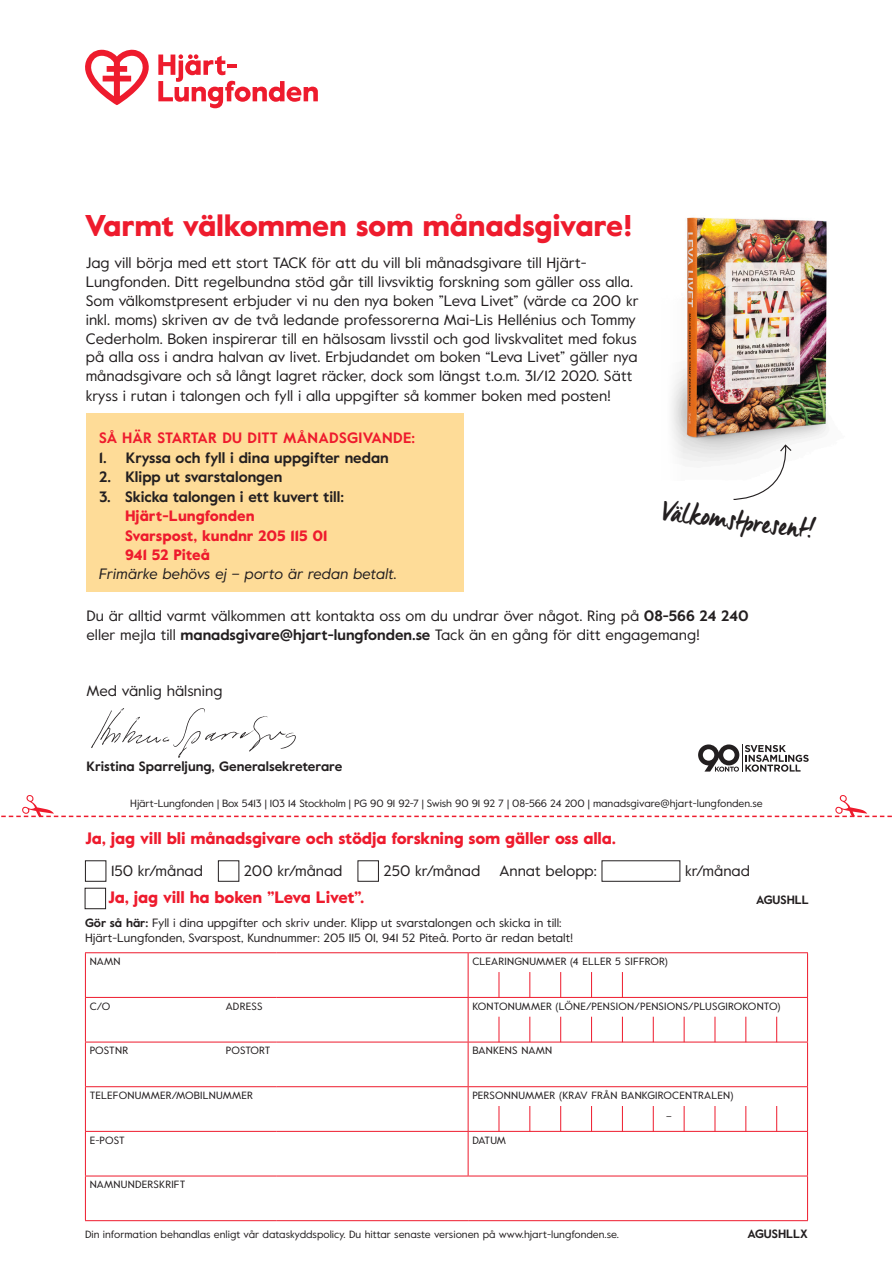
<style>
.page{position:relative;width:893px;height:1263px;background:#fff}
.page>*{position:absolute;margin:0;border:0;box-sizing:border-box;transform-origin:0 0}
.Rubbe{font:900 30px "Value";letter-spacing:-.01em;color:#ee1b2d}
.Bröd_ruta_bildtext_V{font:28.5px "Manus Smooth";color:#231f20}
.Underrubbe{font:900 16.5px "Value";letter-spacing:-.01em;color:#ee1b2d}
.Bröd{font:15px/18.9px "Value";color:#231f20}
.Bröd-2{font:900 15px/19.5px "Value";color:#ee1b2d}
.Bröd-3{font:700 15px "Value";color:#231f20}
.Bröd-4{font:italic 15px "Value";color:#231f20}
.Bröd-5{font:700 15px "Value";letter-spacing:.02em;color:#ee1b2d}
.Bröd-6{font:700 13.5px "Value";color:#231f20}
.Bröd-7{font:12px/15px "Value";color:#231f20}
.Bröd-8{font:700 12px "Value";color:#231f20}
.Bröd-9{font:10.5px "Value";color:#231f20}
.Bröd-10{font:10.5px "Value";letter-spacing:.02em;color:#231f20}
.s1{font-weight:700;color:#231f20}
.s2{font-weight:700}
</style>
<div class="page">
<img style="left:672px;top:217px;width:155px;height:245px">
<svg style="left:698px;top:744px;width:111px;height:28px"></svg>
<div style="left:87px;top:414px;width:377px;height:178px;background:#fedc98"></div>
<svg style="left:732px;top:443px;width:61px;height:57px"></svg>
<svg style="left:85px;top:50px;width:64px;height:55px"></svg>
<svg style="left:158px;top:54px;width:160px;height:54px"></svg>
<hr style="left:85px;top:953px;width:1px;height:44px;background:#ee1b2d">
<hr style="left:85px;top:952px;width:192px;height:1px;background:#ee1b2d">
<hr style="left:277px;top:952px;width:191px;height:1px;background:#ee1b2d">
<hr style="left:468px;top:953px;width:1px;height:44px;background:#ee1b2d">
<hr style="left:468px;top:952px;width:340px;height:1px;background:#ee1b2d">
<hr style="left:807px;top:953px;width:1px;height:44px;background:#ee1b2d">
<hr style="left:85px;top:998px;width:1px;height:44px;background:#ee1b2d">
<hr style="left:85px;top:997px;width:192px;height:1px;background:#ee1b2d">
<hr style="left:277px;top:997px;width:191px;height:1px;background:#ee1b2d">
<hr style="left:468px;top:998px;width:1px;height:44px;background:#ee1b2d">
<hr style="left:468px;top:997px;width:340px;height:1px;background:#ee1b2d">
<hr style="left:807px;top:998px;width:1px;height:44px;background:#ee1b2d">
<hr style="left:85px;top:1042px;width:1px;height:44px;background:#ee1b2d">
<hr style="left:85px;top:1042px;width:192px;height:1px;background:#ee1b2d">
<hr style="left:277px;top:1042px;width:191px;height:1px;background:#ee1b2d">
<hr style="left:468px;top:1042px;width:1px;height:44px;background:#ee1b2d">
<hr style="left:468px;top:1042px;width:340px;height:1px;background:#ee1b2d">
<hr style="left:807px;top:1042px;width:1px;height:44px;background:#ee1b2d">
<hr style="left:85px;top:1087px;width:1px;height:44px;background:#ee1b2d">
<hr style="left:85px;top:1086px;width:192px;height:1px;background:#ee1b2d">
<hr style="left:277px;top:1086px;width:191px;height:1px;background:#ee1b2d">
<hr style="left:468px;top:1087px;width:1px;height:44px;background:#ee1b2d">
<hr style="left:468px;top:1086px;width:340px;height:1px;background:#ee1b2d">
<hr style="left:807px;top:1087px;width:1px;height:44px;background:#ee1b2d">
<hr style="left:85px;top:1132px;width:1px;height:44px;background:#ee1b2d">
<hr style="left:85px;top:1131px;width:192px;height:1px;background:#ee1b2d">
<hr style="left:277px;top:1131px;width:191px;height:1px;background:#ee1b2d">
<hr style="left:468px;top:1132px;width:1px;height:44px;background:#ee1b2d">
<hr style="left:468px;top:1131px;width:340px;height:1px;background:#ee1b2d">
<hr style="left:807px;top:1132px;width:1px;height:44px;background:#ee1b2d">
<hr style="left:85px;top:1176px;width:1px;height:44px;background:#ee1b2d">
<hr style="left:85px;top:1176px;width:192px;height:1px;background:#ee1b2d">
<hr style="left:277px;top:1176px;width:191px;height:1px;background:#ee1b2d">
<hr style="left:85px;top:1220px;width:192px;height:1px;background:#ee1b2d">
<hr style="left:277px;top:1220px;width:191px;height:1px;background:#ee1b2d">
<hr style="left:468px;top:1220px;width:340px;height:1px;background:#ee1b2d">
<hr style="left:468px;top:1176px;width:340px;height:1px;background:#ee1b2d">
<hr style="left:807px;top:1176px;width:1px;height:44px;background:#ee1b2d">
<svg style="left:529px;top:1017px;width:1px;height:25px"></svg>
<svg style="left:499px;top:1017px;width:1px;height:25px"></svg>
<svg style="left:560px;top:1017px;width:1px;height:25px"></svg>
<svg style="left:591px;top:1017px;width:1px;height:25px"></svg>
<svg style="left:622px;top:1017px;width:1px;height:25px"></svg>
<svg style="left:653px;top:1017px;width:1px;height:25px"></svg>
<svg style="left:684px;top:1017px;width:1px;height:25px"></svg>
<svg style="left:715px;top:1017px;width:1px;height:25px"></svg>
<svg style="left:745px;top:1017px;width:1px;height:25px"></svg>
<svg style="left:776px;top:1017px;width:1px;height:25px"></svg>
<svg style="left:529px;top:972px;width:1px;height:25px"></svg>
<svg style="left:499px;top:972px;width:1px;height:25px"></svg>
<svg style="left:560px;top:972px;width:1px;height:25px"></svg>
<svg style="left:591px;top:972px;width:1px;height:25px"></svg>
<svg style="left:622px;top:972px;width:1px;height:25px"></svg>
<svg style="left:529px;top:1106px;width:1px;height:25px"></svg>
<svg style="left:499px;top:1106px;width:1px;height:25px"></svg>
<svg style="left:560px;top:1106px;width:1px;height:25px"></svg>
<svg style="left:591px;top:1106px;width:1px;height:25px"></svg>
<svg style="left:622px;top:1106px;width:1px;height:25px"></svg>
<svg style="left:653px;top:1106px;width:1px;height:25px"></svg>
<svg style="left:684px;top:1106px;width:1px;height:25px"></svg>
<svg style="left:715px;top:1106px;width:1px;height:25px"></svg>
<svg style="left:745px;top:1106px;width:1px;height:25px"></svg>
<svg style="left:776px;top:1106px;width:1px;height:25px"></svg>
<div style="left:85px;top:860px;width:21px;height:22px;border:1px solid #231f20"></div>
<div style="left:218px;top:860px;width:21px;height:22px;border:1px solid #231f20"></div>
<div style="left:358px;top:860px;width:21px;height:22px;border:1px solid #231f20"></div>
<div style="left:602px;top:860px;width:78px;height:22px;border:1px solid #231f20"></div>
<svg style="left:1px;top:795px;width:891px;height:22px"></svg>
<img style="left:91px;top:708px;width:205px;height:50px">
<div style="left:85px;top:888px;width:21px;height:21px;border:1px solid #231f20"></div>
<p class="Rubbe" style="left:85px;top:205px;width:549px">Varmt välkommen som månadsgivare!</p>
<p class="Bröd" style="left:86px;top:253px;width:554px">Jag vill börja med ett stort TACK för att du vill bli månadsgivare till Hjärt-Lungfonden. Ditt regelbundna stöd går till livsviktig forskning som gäller oss alla.<br>Som välkomstpresent erbjuder vi nu den nya boken ”Leva Livet” (värde ca 200 kr inkl. moms) skriven av de två ledande professorerna Mai-Lis Hellénius och Tommy Cederholm. Boken inspirerar till en hälsosam livsstil och god livskvalitet med fokus på alla oss i andra halvan av livet. Erbjudandet om boken “Leva Livet” gäller nya månadsgivare och så långt lagret räcker, dock som längst t.o.m. 31/12 2020. Sätt kryss i rutan i talongen och fyll i alla uppgifter så kommer boken med posten!</p>
<p class="Bröd-5" style="left:99px;top:428px;width:317px">SÅ HÄR STARTAR DU DITT MÅNADSGIVANDE:</p>
<p class="Bröd-3" style="left:99px;top:447px;width:291px">1. Kryssa och fyll i dina uppgifter nedan</p>
<p class="Bröd-3" style="left:99px;top:467px;width:185px">2. Klipp ut svarstalongen</p>
<p class="Bröd-2" style="left:125px;top:487px;width:220px;text-indent:-26px"><span class="s1">3. Skicka talongen i ett kuvert till:<br></span>Hjärt-Lungfonden<br>Svarspost, kundnr 205 115 01<br>941 52 Piteå</p>
<p class="Bröd-4" style="left:99px;top:563px;width:299px">Frimärke behövs ej – porto är redan betalt.</p>
<p class="Bröd_ruta_bildtext_V" style="left:665px;top:493px;width:154px;rotate:7deg">Välkomstpresent!</p>
<p class="Bröd" style="left:86px;top:606px;width:664px">Du är alltid varmt välkommen att kontakta oss om du undrar över något. Ring på <span class="s2">08-566 24 240 </span>eller mejla till <span class="s2">manadsgivare@hjart-lungfonden.se</span> Tack än en gång för ditt engagemang!</p>
<p class="Bröd" style="left:86px;top:681px;width:137px">Med vänlig hälsning</p>
<p class="Bröd-6" style="left:86px;top:757px;width:257px">Kristina Sparreljung, Generalsekreterare</p>
<p class="Bröd-9" style="left:130px;top:796px;width:634px">Hjärt-Lungfonden | Box 5413 | 103 14 Stockholm | PG 90 91 92-7 | Swish 90 91 92 7 | 08-566 24 200 | manadsgivare@hjart-lungfonden.se</p>
<p class="Underrubbe" style="left:85px;top:827px;width:532px">Ja, jag vill bli månadsgivare och stödja forskning som gäller oss alla.</p>
<p class="Bröd" style="left:111px;top:860px;width:93px">150 kr/månad</p>
<p class="Bröd" style="left:244px;top:860px;width:100px">200 kr/månad</p>
<p class="Bröd" style="left:384px;top:860px;width:98px">250 kr/månad</p>
<p class="Bröd" style="left:499px;top:860px;width:99px">Annat belopp:</p>
<p class="Bröd" style="left:685px;top:860px;width:67px">kr/månad</p>
<p class="Bröd-7" style="left:85px;top:915px;width:490px"><span class="s2">Gör så här:</span> Fyll i dina uppgifter och skriv under. Klipp ut svarstalongen och skicka in till:<br>Hjärt-Lungfonden, Svarspost, Kundnummer: 205 115 01, 941 52 Piteå. Porto är redan betalt!</p>
<p class="Underrubbe" style="left:108px;top:886px;width:258px">Ja, jag vill ha boken ”Leva Livet”.</p>
<p class="Bröd-8" style="left:756px;top:891px;width:54px">AGUSHLL</p>
<p class="Bröd-9" style="left:90px;top:954px;width:33px">NAMN</p>
<p class="Bröd-10" style="left:472px;top:954px;width:197px">CLEARINGNUMMER (4 ELLER 5 SIFFROR)</p>
<p class="Bröd-9" style="left:90px;top:999px;width:22px">C/O</p>
<p class="Bröd-9" style="left:226px;top:999px;width:38px">ADRESS</p>
<p class="Bröd-10" style="left:472px;top:999px;width:310px">KONTONUMMER (LÖNE/PENSION/PENSIONS/PLUSGIROKONTO)</p>
<p class="Bröd-9" style="left:90px;top:1043px;width:40px">POSTNR</p>
<p class="Bröd-9" style="left:226px;top:1043px;width:46px">POSTORT</p>
<p class="Bröd-10" style="left:472px;top:1043px;width:82px">BANKENS NAMN</p>
<p class="Bröd-10" style="left:90px;top:1088px;width:165px">TELEFONUMMER/MOBILNUMMER</p>
<p class="Bröd-10" style="left:472px;top:1088px;width:263px">PERSONNUMMER (KRAV FRÅN BANKGIROCENTRALEN)</p>
<p class="Bröd-9" style="left:90px;top:1132px;width:37px">E-POST</p>
<p class="Bröd-9" style="left:472px;top:1132px;width:35px">DATUM</p>
<p class="Bröd-10" style="left:90px;top:1177px;width:97px">NAMNUNDERSKRIFT</p>
<p class="Bröd-9" style="left:666px;top:1109px;width:7px">–</p>
<p class="Bröd-9" style="left:85px;top:1227px;width:535px">Din information behandlas enligt vår dataskyddspolicy. Du hittar senaste versionen på www.hjart-lungfonden.se.</p>
<p class="Bröd-8" style="left:747px;top:1225px;width:62px">AGUSHLLX</p>
</div>
